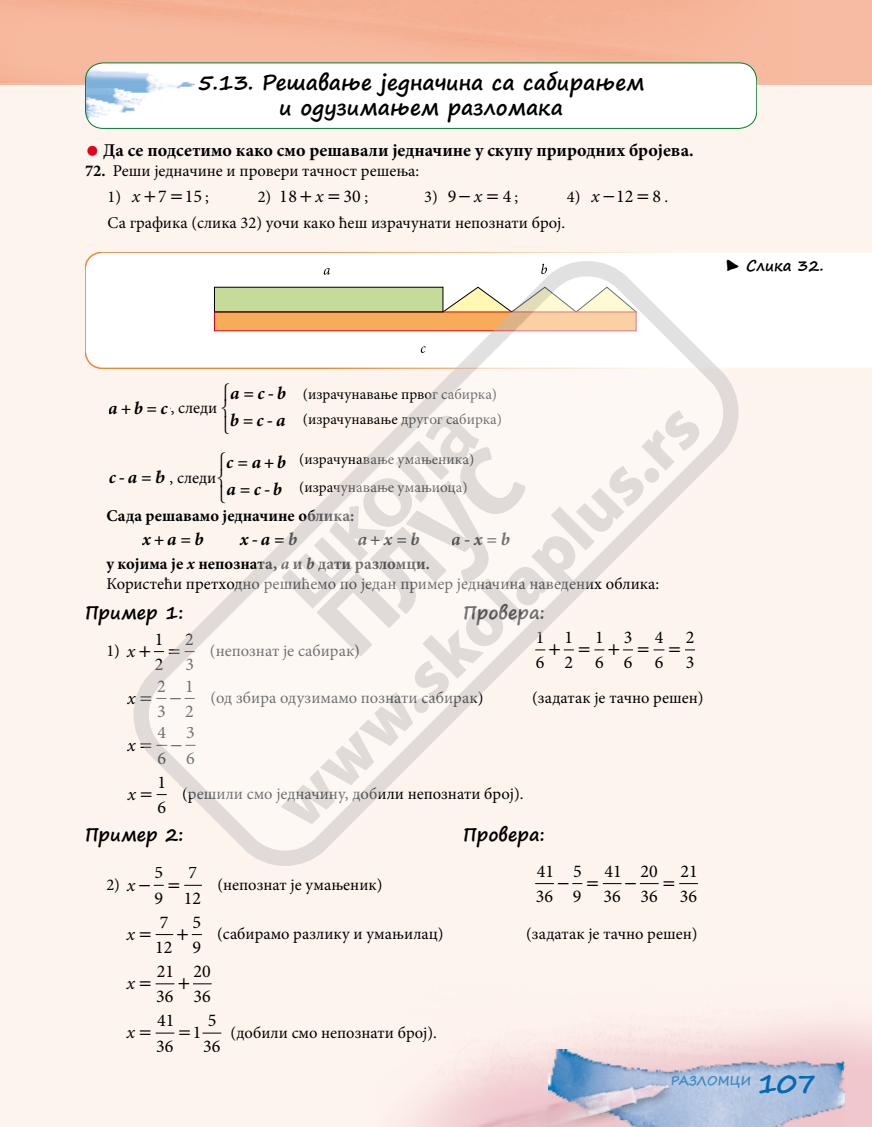
<style>
.page{position:relative;width:872px;height:1127px;background:#fef4ee}
.page>*{position:absolute;margin:0;border:0;box-sizing:border-box;transform-origin:0 0}
.t1{font:700 27px "Segoe Print";color:#006ab3}
.t2{font:700 21px/25.2px "Segoe Print";color:#000;text-align:center}
.t3{font:18px/25.3px "Minion Pro";letter-spacing:.005em;color:#000}
.t4{font:700 18px "Minion Pro";color:#000}
.t5{font:italic 700 18px/27px "Minion Pro";color:#000}
.t6{font:700 18px "Segoe Print";color:#000}
.t7{font:italic 18px "Minion Pro";color:#000}
.t8{font:16.5px/19.8px "Minion Pro";color:#000}
.t9{font:700 16.5px "Minion Pro";color:#000}
.t10{font:15px/24.5px "Minion Pro";color:#000}
.t11{font:700 15px "Segoe Print";color:#000}
.t12{font:700 12px "Segoe Print";color:#3b89c4}
.s1{font-weight:400;font-size:37.5px;color:#e2001a}
.s2{font-weight:700}
.s3{font-style:italic;font-size:18px}
.s4{font-size:18px}
.s5{font-size:16.5px}
.s6{font-weight:700;font-style:italic;font-size:18px}
.s7{font-weight:700;font-style:italic}
</style>
<div class="page">
<svg style="left:0;top:0;width:872px;height:85px;background:#f4b599"></svg>
<img style="left:546px;top:1048px;width:300px;height:79px">
<div style="left:459px;top:1079px;width:217px;height:48px;background:#000;opacity:.25"></div>
<img style="left:461px;top:1073px;width:209px;height:54px">
<div style="left:85px;top:63px;width:671px;height:65px;background:#fff;border-radius:18px"></div>
<img style="left:85px;top:63px;width:110px;height:63px">
<div style="left:85px;top:63px;width:671px;height:65px;border:1px solid #007c30;border-radius:18px"></div>
<div style="left:85px;top:252px;width:787px;height:116px;background:#fff"></div>
<svg style="left:202px;top:1033px;width:19px;height:1px"></svg>
<svg style="left:109px;top:252px;width:654px;height:634px"></svg>
<svg style="left:171px;top:383px;width:7px;height:51px"></svg>
<svg style="left:222px;top:383px;width:7px;height:51px"></svg>
<svg style="left:167px;top:453px;width:7px;height:50px"></svg>
<svg style="left:218px;top:453px;width:7px;height:50px"></svg>
<svg style="left:140px;top:646px;width:55px;height:11px"></svg>
<svg style="left:281px;top:408px;width:423px;height:423px"></svg>
<svg style="left:141px;top:792px;width:26px;height:5px"></svg>
<svg style="left:154px;top:883px;width:48px;height:3px"></svg>
<svg style="left:155px;top:934px;width:47px;height:2px"></svg>
<svg style="left:155px;top:983px;width:57px;height:2px"></svg>
<svg style="left:155px;top:1032px;width:20px;height:2px"></svg>
<svg style="left:141px;top:696px;width:54px;height:5px"></svg>
<svg style="left:141px;top:743px;width:54px;height:5px"></svg>
<svg style="left:535px;top:881px;width:184px;height:5px"></svg>
<p class="t2" style="left:197px;top:69px;width:448px">5.13. Решавање једначина са сабирањем и одузимањем разломака</p>
<p class="t4" style="left:85px;top:138px;width:610px"><span class="s1">•</span> Да се подсетимо како смо решавали једначине у скупу природних бројева.</p>
<p class="t8" style="left:85px;top:161px;width:336px"><span class="s2">72.</span> Реши једначине и провери тачност решења:</p>
<p class="t8" style="left:108px;top:187px;width:103px">1) <span class="s3">x</span> <span class="s4">7 15</span>;</p>
<p class="t8" style="left:258px;top:187px;width:41px">2) <span class="s4">18</span></p>
<p class="t3" style="left:343px;top:183px;width:26px">30<span class="s5">;</span></p>
<p class="t7" style="left:315px;top:184px;width:10px">x</p>
<p class="t8" style="left:424px;top:187px;width:59px">3) <span class="s4">9</span>−<span class="s3">x</span></p>
<p class="t3" style="left:503px;top:183px;width:17px">4<span class="s5">;</span></p>
<p class="t8" style="left:567px;top:187px;width:103px">4) <span class="s3">x</span>−<span class="s4">12 8</span> .</p>
<p class="t8" style="left:108px;top:213px;width:459px">Са графика (слика 32) уочи како ћеш израчунати непознати број.</p>
<p class="t11" style="left:725px;top:252px;width:100px">► Слика 32.</p>
<p class="t8" style="left:109px;top:398px;width:110px"><span class="s6">a+b=c</span>, следи</p>
<p class="t5" style="left:160px;top:394px;width:60px">a+b=c</p>
<p class="t5" style="left:230px;top:379px;width:57px">a=c-b b=c-a</p>
<p class="t10" style="left:303px;top:382px;width:201px">(израчунавање првог сабирка) (израчунавање другог сабирка)</p>
<p class="t5" style="left:226px;top:449px;width:61px">c=a+b a=c-b</p>
<p class="t10" style="left:299px;top:445px;width:176px;line-height:28px">(израчунавање умањеника) (израчунавање умањиоца)</p>
<p class="t9" style="left:106px;top:504px;width:249px">Сада решавамо једначине облика:</p>
<p class="t5" style="left:142px;top:525px;width:63px">x+a=b</p>
<p class="t5" style="left:240px;top:525px;width:59px">x-a=b</p>
<p class="t5" style="left:357px;top:525px;width:63px">a+x=b</p>
<p class="t5" style="left:452px;top:525px;width:60px">a-x=b</p>
<p class="t8" style="left:106px;top:554px;width:554px"><span class="s2">у којима је</span> <span class="s7">x</span> <span class="s2">непозната,</span> <span class="s7">a</span> <span class="s2">и</span> <span class="s7">b</span> <span class="s2">дати разломци.<br></span>Користећи претходно решићемо по један пример једначина наведених облика:</p>
<p class="t6" style="left:85px;top:596px;width:100px">Пример 1:</p>
<p class="t6" style="left:463px;top:596px;width:83px">Провера:</p>
<p class="t8" style="left:106px;top:641px;width:30px">1) <span class="s3">x</span></p>
<p class="t3" style="left:155px;top:626px;width:10px">1<br>2</p>
<p class="t3" style="left:185px;top:626px;width:10px">2<br>3</p>
<p class="t8" style="left:210px;top:641px;width:151px">(непознат је сабирак)</p>
<p class="t8" style="left:108px;top:468px;width:109px"><span class="s6">c-a=b</span> , следи</p>
<p class="t5" style="left:160px;top:464px;width:57px">c-a=b</p>
<p class="t3" style="left:536px;top:625px;width:10px">1<br>6</p>
<p class="t3" style="left:564px;top:625px;width:10px">1<br>2</p>
<p class="t3" style="left:595px;top:625px;width:10px">1<br>6</p>
<p class="t3" style="left:623px;top:625px;width:10px">3<br>6</p>
<p class="t3" style="left:654px;top:625px;width:10px">4<br>6</p>
<p class="t3" style="left:685px;top:625px;width:10px">2<br>3</p>
<p class="t7" style="left:127px;top:686px;width:10px">x</p>
<p class="t7" style="left:127px;top:732px;width:10px">x</p>
<p class="t3" style="left:157px;top:673px;width:10px">2<br>3</p>
<p class="t3" style="left:185px;top:673px;width:10px">1<br>2</p>
<p class="t8" style="left:210px;top:688px;width:274px">(од збира одузимамо познати сабирак)</p>
<p class="t8" style="left:532px;top:688px;width:173px">(задатак је тачно решен)</p>
<p class="t3" style="left:157px;top:720px;width:10px">4<br>6</p>
<p class="t3" style="left:186px;top:720px;width:10px">3<br>6</p>
<p class="t3" style="left:157px;top:769px;width:10px">1<br>6</p>
<p class="t8" style="left:182px;top:784px;width:343px">(решили смо једначину, добили непознати број).</p>
<p class="t6" style="left:85px;top:818px;width:100px">Пример 2:</p>
<p class="t6" style="left:463px;top:818px;width:83px">Провера:</p>
<p class="t8" style="left:106px;top:875px;width:47px">2) <span class="s3">x</span>−</p>
<p class="t3" style="left:154px;top:860px;width:10px">5<br>9</p>
<p class="t3" style="left:184px;top:860px;width:19px">7<br>12</p>
<p class="t8" style="left:217px;top:875px;width:166px">(непознат је умањеник)</p>
<p class="t7" style="left:127px;top:782px;width:10px">x</p>
<p class="t3" style="left:536px;top:858px;width:20px">41<br>36</p>
<p class="t3" style="left:573px;top:858px;width:10px">5<br>9</p>
<p class="t3" style="left:603px;top:858px;width:20px">41<br>36</p>
<p class="t3" style="left:640px;top:858px;width:19px">20<br>36</p>
<p class="t3" style="left:680px;top:858px;width:19px">21<br>36</p>
<p class="t7" style="left:126px;top:922px;width:10px">x</p>
<p class="t7" style="left:126px;top:971px;width:10px">x</p>
<p class="t7" style="left:126px;top:1020px;width:10px">x</p>
<p class="t3" style="left:155px;top:909px;width:19px">7<br>12</p>
<p class="t3" style="left:192px;top:909px;width:10px">5<br>9</p>
<p class="t8" style="left:217px;top:924px;width:228px">(сабирамо разлику и умањилац)</p>
<p class="t8" style="left:526px;top:924px;width:173px">(задатак је тачно решен)</p>
<p class="t3" style="left:156px;top:958px;width:19px">21<br>36</p>
<p class="t3" style="left:194px;top:958px;width:19px">20<br>36</p>
<p class="t3" style="left:156px;top:1008px;width:20px">41<br>36</p>
<p class="t3" style="left:193px;top:1020px;width:10px">1</p>
<p class="t3" style="left:203px;top:1008px;width:19px">5<br>36</p>
<p class="t8" style="left:231px;top:1023px;width:208px">(добили смо непознати број).</p>
<p class="t12" style="left:671px;top:1069px;width:82px">РАЗЛОМЦИ</p>
<h1 class="t1" style="left:757px;top:1058px;width:61px">107</h1>
</div>
